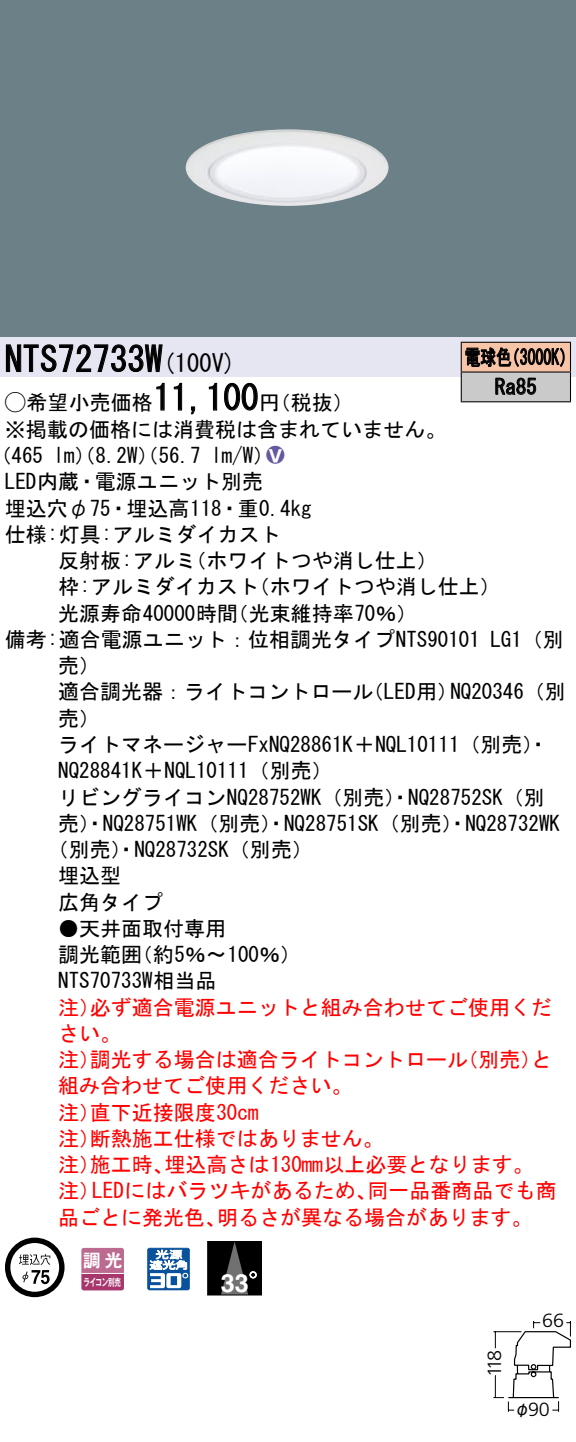
<style>
.page{position:relative;width:576px;height:1442px;background:#fff}
.page>*{position:absolute;margin:0;border:0;box-sizing:border-box;transform-origin:0 0}
.t1{font:35px "MS Gothic";color:#000}
.t2{font:700 25.2px "Helvetica LT Std";color:#fff}
.t3{font:24.5px "MS Gothic";color:#000}
.t4{font:21px/26.2px "MS Gothic";color:#000}
.t5{font:21px/26.2px "MS Gothic";color:#f00}
.t6{font:21px/29.8px "MS Gothic";color:#000;scale:.75 1}
.t7{font:21px "Ford Classification 1";color:#635aa0}
.t8{font:300 19.25px "Frutiger LT Std";letter-spacing:-.06em;color:#000}
.t9{font:17.5px "Gothic MB101 Pro De Bold 90 pv RKSJ H";color:#fff}
.t10{font:15.75px "Gothic MB101 Pro Regular 90 pv RKSJ H";color:#000}
.t11{font:10.15px "Gothic MB101 Pro De Bold 90 pv RKSJ H";letter-spacing:-.05em;color:#fff;scale:.65 1}
.s1{font-size:35px}
.s2{font-family:"Ford Classification 1"}
.s3{color:#fff}
</style>
<div class="page">
<div style="left:0;top:0;width:575px;height:337px;background:#6c8087"></div>
<img style="left:185px;top:129px;width:204px;height:77px">
<div style="left:0;top:337px;width:575px;height:40px;background:#e6e5f2"></div>
<svg style="left:6px;top:344px;width:157px;height:28px"></svg>
<svg style="left:156px;top:382px;width:9px;height:29px"></svg>
<svg style="left:173px;top:382px;width:9px;height:29px"></svg>
<svg style="left:190px;top:406px;width:6px;height:9px"></svg>
<svg style="left:208px;top:382px;width:9px;height:29px"></svg>
<svg style="left:224px;top:382px;width:34px;height:29px"></svg>
<svg style="left:5px;top:1237px;width:59px;height:59px"></svg>
<svg style="left:81px;top:1247px;width:43px;height:43px;background:#b75e88"></svg>
<hr style="left:81px;top:1272px;width:43px;height:1px;background:#fff">
<svg style="left:147px;top:1247px;width:43px;height:43px"></svg>
<div style="left:207px;top:1240px;width:54px;height:54px;background:#000"></div>
<div style="left:207px;top:1240px;width:55px;height:55px;border:1px solid #000"></div>
<svg style="left:221px;top:1241px;width:34px;height:53px"></svg>
<svg style="left:249px;top:1271px;width:8px;height:7px"></svg>
<div style="left:461px;top:342px;width:109px;height:30px;background:#f7c4a7"></div>
<div style="left:461px;top:372px;width:109px;height:30px;background:#cacaca"></div>
<hr style="left:460px;top:341px;width:110px;height:2px;background:#000">
<hr style="left:569px;top:343px;width:2px;height:28px;background:#000">
<hr style="left:460px;top:371px;width:110px;height:1px;background:#000">
<hr style="left:569px;top:372px;width:2px;height:29px;background:#000">
<hr style="left:460px;top:401px;width:110px;height:1px;background:#000">
<svg style="left:460px;top:343px;width:104px;height:58px"></svg>
<svg style="left:493px;top:1321px;width:77px;height:91px"></svg>
<h1 class="t1" style="left:5px;top:342px;width:142px">NTS72733</h1>
<p class="t3" style="left:145px;top:351px;width:92px">(<span class="s1">W</span> 100 (V</p>
<h1 class="t1" style="left:153px;top:380px;width:106px">11,100</h1>
<p class="t4" style="left:5px;top:389px;width:442px"><span class="s2">A</span>希望小売価格<br>※掲載の価格には消費税は含まれていません。</p>
<p class="t7" style="left:266px;top:444px;width:19px">2<span class="s3">8</span></p>
<p class="t4" style="left:259px;top:389px;width:96px">（円税抜(</p>
<p class="t4" style="left:211px;top:442px;width:64px">l m (W/</p>
<p class="t4" style="left:-9px;top:442px;width:54px">（465</p>
<p class="t4" style="left:5px;top:468px;width:259px">LED内蔵・電源ユニット別売</p>
<p class="t4" style="left:5px;top:495px;width:308px">埋込穴φ75・埋込高118・重0.4kg</p>
<p class="t4" style="left:5px;top:521px;width:277px">仕様:灯具:アルミダイカスト</p>
<p class="t4" style="left:185px;top:547px;width:254px">（ホワイトつや消し仕上(</p>
<p class="t4" style="left:54px;top:442px;width:149px">lm）（8.2 ）（W 56.7</p>
<p class="t4" style="left:58px;top:547px;width:139px">反射板:アルミ</p>
<p class="t6" style="left:494px;top:342px;width:57px;text-indent:-30px">電球色<br>Ra85</p>
<p class="t6" style="left:504px;top:342px;width:96px">（3000 (K</p>
<p class="t4" style="left:227px;top:573px;width:191px;text-indent:-169px">枠:アルミダイカスト<br>（光束維持率70％(</p>
<p class="t4" style="left:248px;top:573px;width:253px">（ホワイトつや消し仕上(</p>
<p class="t4" style="left:58px;top:600px;width:181px">光源寿命40000時間</p>
<p class="t4" style="left:5px;top:626px;width:476px">備考:適合電源ユニット：位相調光タイプNTS90101</p>
<p class="t4" style="left:58px;top:652px;width:43px">売(</p>
<p class="t4" style="left:450px;top:678px;width:117px">NQ20346（別</p>
<p class="t4" style="left:490px;top:626px;width:75px">LG （1 別</p>
<p class="t4" style="left:58px;top:678px;width:316px">適合調光器：ライトコントロール</p>
<p class="t4" style="left:58px;top:705px;width:43px">売(</p>
<p class="t4" style="left:58px;top:731px;width:492px">ライトマネージャーFxNQ28861 ＋K NQL10111（別売・(</p>
<p class="t4" style="left:58px;top:757px;width:276px">NQ28841 ＋K NQL10111（別売(</p>
<p class="t4" style="left:58px;top:783px;width:488px">リビングライコンNQ28752WK（別売）・NQ28752SK（別</p>
<p class="t4" style="left:58px;top:810px;width:503px">売）・NQ28751WK（別売）・NQ28751SK（別売）・NQ28732WK</p>
<p class="t4" style="left:48px;top:836px;width:267px">（別売）・NQ28732SK（別売(</p>
<p class="t4" style="left:58px;top:862px;width:65px">埋込型</p>
<p class="t4" style="left:58px;top:888px;width:106px">広角タイプ</p>
<p class="t4" style="left:132px;top:915px;width:171px;text-indent:-74px">●天井面取付専用<br>（約5％〜100％(</p>
<p class="t4" style="left:363px;top:678px;width:97px">（LED用）</p>
<p class="t4" style="left:58px;top:941px;width:160px">調光範囲<br>NTS70733W相当品</p>
<p class="t5" style="left:90px;top:993px;width:463px">必ず適合電源ユニットと組み合わせてご使用くだ</p>
<p class="t5" style="left:58px;top:993px;width:65px">注）さい。</p>
<p class="t5" style="left:90px;top:1046px;width:379px">調光する場合は適合ライトコントロール</p>
<p class="t5" style="left:457px;top:1046px;width:96px">（別売と）</p>
<p class="t5" style="left:58px;top:1046px;width:43px">注）</p>
<p class="t5" style="left:58px;top:1072px;width:295px">組み合わせてご使用ください。</p>
<p class="t5" style="left:90px;top:1098px;width:170px">直下近接限度30cm</p>
<p class="t5" style="left:90px;top:1098px;width:295px;text-indent:-32px">注）<br>断熱施工仕様ではありません。</p>
<p class="t5" style="left:58px;top:1125px;width:43px">注）</p>
<p class="t5" style="left:164px;top:1151px;width:370px">埋込高さは130mm以上必要となります。</p>
<p class="t5" style="left:90px;top:1151px;width:85px">施工時、</p>
<p class="t5" style="left:58px;top:1151px;width:43px">注）</p>
<p class="t5" style="left:92px;top:1177px;width:286px">LEDにはバラツキがあるため、</p>
<p class="t5" style="left:367px;top:1177px;width:190px">同一品番商品でも商</p>
<p class="t5" style="left:58px;top:1177px;width:43px">注）</p>
<p class="t5" style="left:58px;top:1203px;width:169px">品ごとに発光色、</p>
<p class="t5" style="left:217px;top:1203px;width:317px">明るさが異なる場合があります。</p>
<p class="t9" style="left:83px;top:1245px;width:41px">調光</p>
<p class="t11" style="left:84px;top:1273px;width:59px">ライコン別売</p>
<p class="t2" style="left:221px;top:1267px;width:30px">33</p>
<p class="t8" style="left:483px;top:1377px;width:29px;rotate:-90deg">118</p>
<p class="t8" style="left:542px;top:1309px;width:23px">66</p>
<p class="t8" style="left:528px;top:1397px;width:23px">90</p>
<p class="t10" style="left:514px;top:1395px;width:17px">φ</p>
</div>
